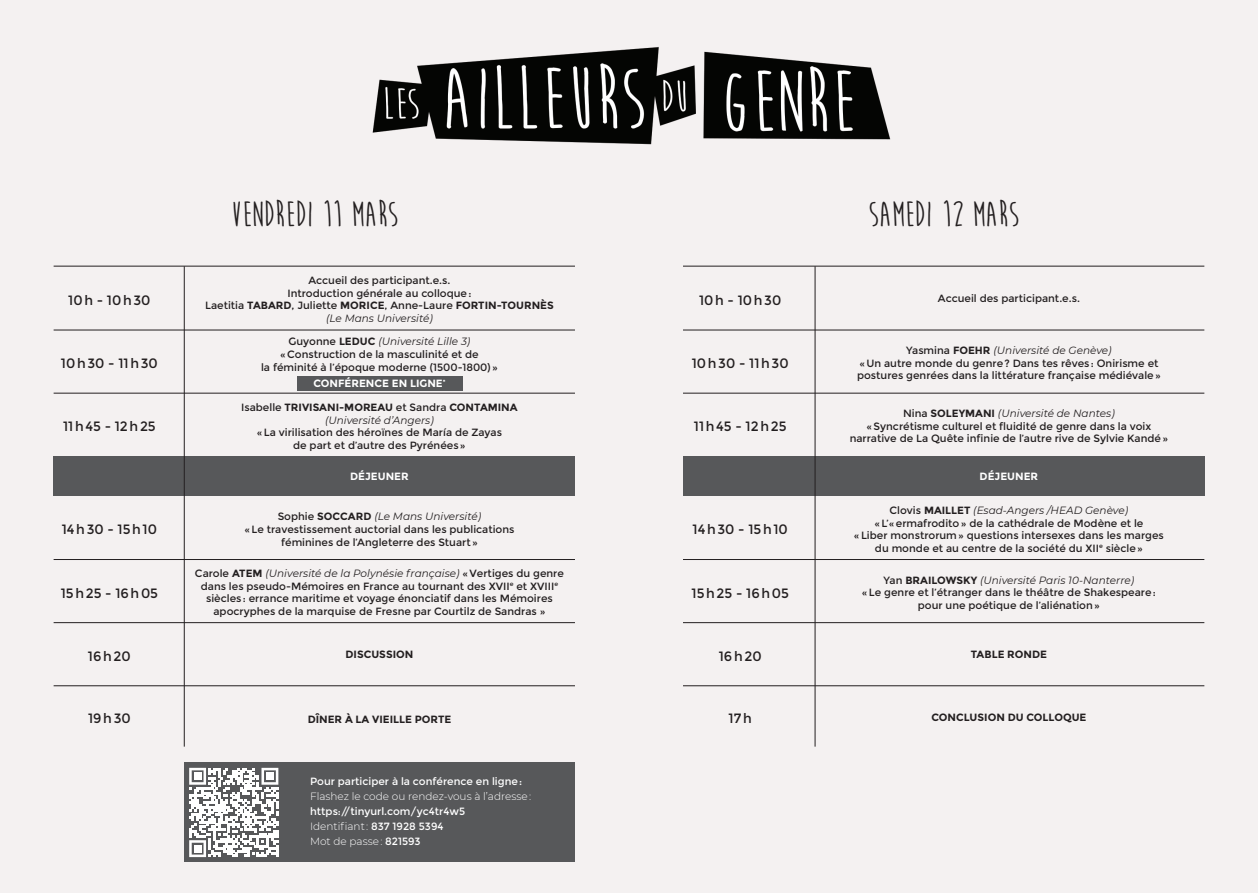
<style>
.page{position:relative;width:1258px;height:893px;background:#fff}
.page>*{position:absolute;margin:0;border:0;box-sizing:border-box;transform-origin:0 0}
.t1{font:700 36px "Moon Flower";color:#231f20}
.t2{font:13.5px "Montserrat";color:#231f20}
.t3{font:10.5px/12.6px "Montserrat";color:#231f20;text-align:center}
.t4{font:700 10.5px/12.6px "Montserrat";color:#231f20;text-align:center}
.t5{font:10.5px/15px "Montserrat";color:#fff}
.t6{font:300 10.5px "Montserrat";color:#fff}
.t7{font:700 10.5px "Montserrat";color:#fff}
.s1{font-weight:700}
.s2{font-style:italic}
.s3{font-weight:400}
.s4{font-weight:400;font-style:italic}
.s5{font-weight:300}
</style>
<div class="page">
<div style="left:0;top:0;width:1258px;height:892px;background:#f4f1f1"></div>
<div style="left:54px;top:456px;width:521px;height:40px;background:#57585a"></div>
<div style="left:683px;top:456px;width:521px;height:40px;background:#57585a"></div>
<hr style="left:54px;top:266px;width:521px;height:1px;background:#231f20">
<hr style="left:683px;top:266px;width:521px;height:1px;background:#231f20">
<hr style="left:54px;top:329px;width:521px;height:1px;background:#231f20">
<hr style="left:683px;top:329px;width:521px;height:1px;background:#231f20">
<hr style="left:54px;top:393px;width:521px;height:1px;background:#231f20">
<hr style="left:683px;top:393px;width:521px;height:1px;background:#231f20">
<hr style="left:54px;top:559px;width:521px;height:1px;background:#231f20">
<hr style="left:683px;top:559px;width:521px;height:1px;background:#231f20">
<hr style="left:54px;top:622px;width:521px;height:1px;background:#231f20">
<hr style="left:683px;top:622px;width:521px;height:1px;background:#231f20">
<hr style="left:54px;top:685px;width:521px;height:1px;background:#231f20">
<hr style="left:683px;top:685px;width:521px;height:1px;background:#231f20">
<hr style="left:184px;top:266px;width:1px;height:480px;background:#231f20">
<hr style="left:815px;top:266px;width:1px;height:480px;background:#231f20">
<div style="left:297px;top:375px;width:165px;height:15px;background:#57585a"></div>
<div style="left:184px;top:762px;width:391px;height:99px;background:#57585a"></div>
<svg style="left:189px;top:767px;width:89px;height:89px"></svg>
<div style="left:194px;top:772px;width:7px;height:7px;background:#fff"></div>
<div style="left:266px;top:772px;width:8px;height:7px;background:#fff"></div>
<div style="left:194px;top:844px;width:7px;height:7px;background:#fff"></div>
<p class="t2" style="left:68px;top:292px;width:84px">10h - 10h30</p>
<h1 class="t1" style="left:231px;top:195px;width:169px">VENDREDI 11 MARS</h1>
<p class="t3" style="left:205px;top:274px;width:350px">Accueil des participant.e.s.<br>Introduction générale au colloque:<br>Laetitia <span class="s1">TABARD</span>, Juliette <span class="s1">MORICE</span>, Anne-Laure <span class="s1">FORTIN-TOURNÈS </span><span class="s2">(Le Mans Université)</span></p>
<p class="t2" style="left:699px;top:292px;width:84px">10h - 10h30</p>
<p class="t3" style="left:261px;top:335px;width:238px">Guyonne <span class="s1">LEDUC</span> <span class="s2">(Université Lille 3) </span>«Construction de la masculinité et de<br>la féminité à l’époque moderne (1500-1800) »</p>
<p class="t7" style="left:313px;top:377px;width:134px">CONFÉRENCE EN LIGNE<sup>*</sup></p>
<p class="t2" style="left:61px;top:355px;width:98px">10h30 - 11h30</p>
<p class="t2" style="left:692px;top:355px;width:98px">10h30 - 11h30</p>
<p class="t4" style="left:241px;top:401px;width:278px"><span class="s3">Isabelle</span> TRIVISANI-MOREAU <span class="s3">et Sandra</span> CONTAMINA <span class="s4">(Université d’Angers)</span></p>
<p class="t3" style="left:257px;top:426px;width:247px">«La virilisation des héroïnes de María de Zayas de part et d’autre des Pyrénées »</p>
<p class="t2" style="left:63px;top:418px;width:94px">11h45 - 12h25</p>
<p class="t2" style="left:694px;top:418px;width:94px">11h45 - 12h25</p>
<h1 class="t1" style="left:868px;top:195px;width:152px">SAMEDI 12 MARS</h1>
<p class="t3" style="left:938px;top:292px;width:144px">Accueil des participant.e.s.</p>
<p class="t3" style="left:857px;top:344px;width:305px">Yasmina <span class="s1">FOEHR</span> <span class="s2">(Université de Genève)<br></span>«Un autre monde du genre? Dans tes rêves: Onirisme et postures genrées dans la littérature française médiévale»</p>
<p class="t3" style="left:850px;top:407px;width:320px">Nina <span class="s1">SOLEYMANI</span> <span class="s2">(Université de Nantes)<br></span>« Syncrétisme culturel et fluidité de genre dans la voix narrative de La Quête infinie de l’autre rive de Sylvie Kandé »</p>
<p class="t7" style="left:350px;top:470px;width:30px">DÉJEUNER</p>
<p class="t7" style="left:979px;top:470px;width:30px">DÉJEUNER</p>
<p class="t3" style="left:854px;top:504px;width:311px">Clovis <span class="s1">MAILLET</span> <span class="s2">(Esad-Angers /HEAD Genève)<br></span>« L’«ermafrodito» de la cathédrale de Modène et le<br>« Liber monstrorum » questions intersexes dans les marges du monde et au centre de la société du XII<sup>e</sup> siècle»</p>
<p class="t3" style="left:862px;top:573px;width:296px">Yan <span class="s1">BRAILOWSKY</span> <span class="s2">(Université Paris 10-Nanterre)<br></span>« Le genre et l’étranger dans le théâtre de Shakespeare : pour une poétique de l’aliénation »</p>
<p class="t3" style="left:244px;top:510px;width:272px">Sophie <span class="s1">SOCCARD</span> <span class="s2">(Le Mans Université)<br></span>«Le travestissement auctorial dans les publications féminines de l’Angleterre des Stuart »</p>
<p class="t3" style="left:195px;top:567px;width:370px">Carole <span class="s1">ATEM</span> <span class="s2">(Université de la Polynésie française)</span> «Vertiges du genre dans les pseudo-Mémoires en France au tournant des XVII<sup>e</sup> et XVIII<sup>e </sup>siècles: errance maritime et voyage énonciatif dans les M émoires apocryphes de la marquise de Fresne par Courtilz de Sandras »</p>
<p class="t4" style="left:345px;top:647px;width:69px">DISCUSSION</p>
<p class="t4" style="left:971px;top:647px;width:78px">TABLE RONDE</p>
<p class="t2" style="left:62px;top:521px;width:97px">14h30 - 15h10</p>
<p class="t2" style="left:692px;top:521px;width:97px">14h30 - 15h10</p>
<p class="t2" style="left:61px;top:584px;width:99px">15h25 - 16h05</p>
<p class="t2" style="left:691px;top:584px;width:99px">15h25 - 16h05</p>
<p class="t2" style="left:88px;top:648px;width:44px">16h20</p>
<p class="t2" style="left:719px;top:648px;width:44px">16h20</p>
<p class="t2" style="left:88px;top:709px;width:44px">19h30</p>
<p class="t2" style="left:729px;top:709px;width:25px">17h</p>
<p class="t4" style="left:308px;top:712px;width:145px">DÎNER À LA VIEILLE PORTE</p>
<p class="t4" style="left:931px;top:711px;width:157px">CONCLUSION DU COLLOQUE</p>
<p class="t5" style="left:310px;top:773px;width:214px">Pour participer à la conférence en ligne :</p>
<p class="t6" style="left:310px;top:789px;width:223px">Flashez le code ou rendez-vous à l’adresse :</p>
<p class="t5" style="left:310px;top:804px;width:157px">https://tinyurl.com/yc4tr4w5<br><span class="s5">Identifiant :</span> 837 1928 5394<br><span class="s5">Mot de passe :</span> 821593</p>
</div>
